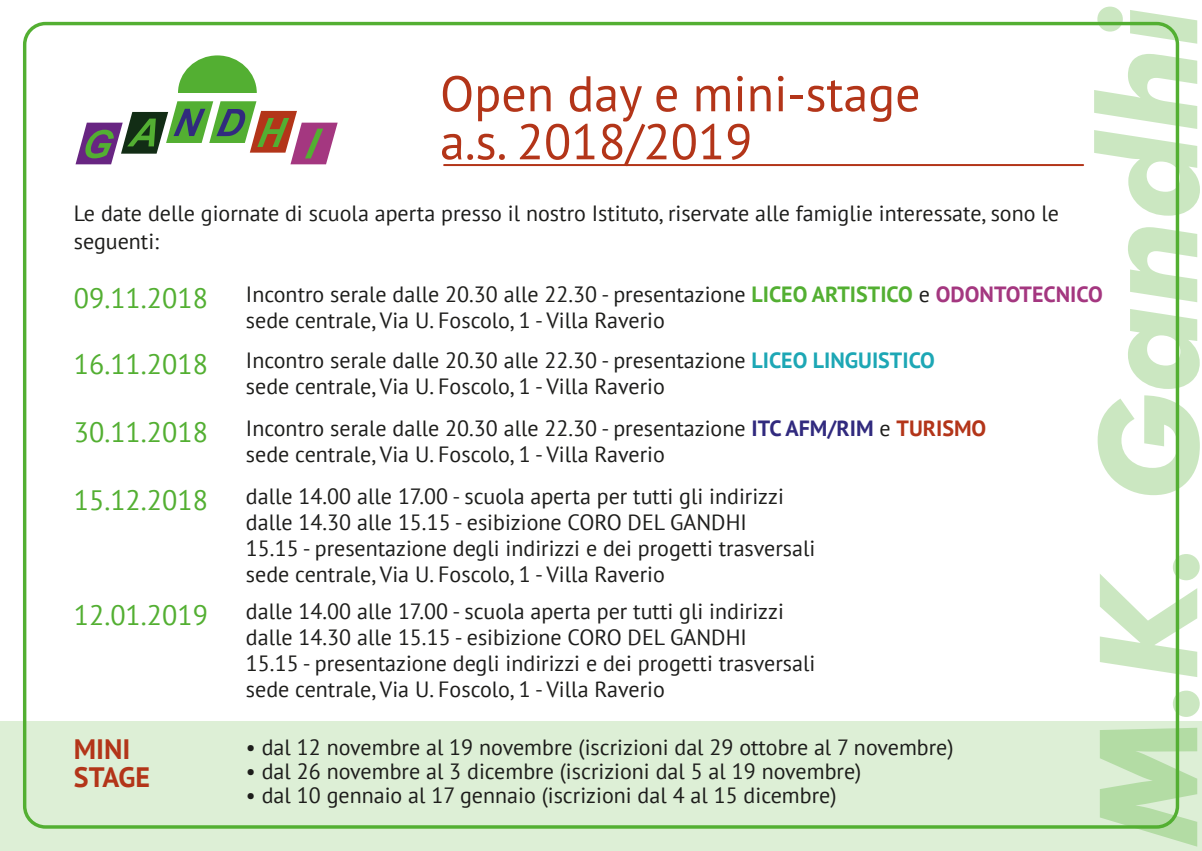
<style>
.page{position:relative;width:1202px;height:851px;background:#fff}
.page>*{position:absolute;margin:0;border:0;box-sizing:border-box;transform-origin:0 0}
.t1{font:50px/48px "PT Sans";color:#b33519}
.t2{font:28px "PT Sans";color:#53af32}
.t3{font:700 28px/28px "PT Sans";color:#b33519}
.t4{font:22px/26px "PT Sans";color:#1d1d1b}
.s1{font-weight:700;color:#53af32}
.s2{font-weight:700;color:#a43780}
.s3{font-weight:700;color:#1da7b5}
.s4{font-weight:700;color:#312a7e}
.s5{font-weight:700;color:#b33519}
</style>
<div class="page">
<svg style="left:1173px;top:690px;width:27px;height:26px"></svg>
<svg style="left:1100px;top:554px;width:100px;height:123px"></svg>
<svg style="left:1098px;top:395px;width:102px;height:100px"></svg>
<svg style="left:1128px;top:309px;width:72px;height:80px"></svg>
<svg style="left:1128px;top:227px;width:69px;height:75px"></svg>
<svg style="left:1094px;top:54px;width:106px;height:162px"></svg>
<svg style="left:1097px;top:7px;width:100px;height:37px"></svg>
<svg style="left:0;top:721px;width:1202px;height:129px;background:#d6ecce"></svg>
<hr style="left:444px;top:164px;width:639px;height:2px;background:#b33519">
<svg style="left:178px;top:55px;width:79px;height:38px"></svg>
<svg style="left:76px;top:101px;width:262px;height:63px"></svg>
<h1 class="t1" style="left:440px;top:69px;width:482px">Open day e mini-stage a.s. 2018/2019</h1>
<p class="t4" style="left:74px;top:199px;width:987px;line-height:28px">Le date delle giornate di scuola aperta presso il nostro Istituto, riservate alle famiglie interessate, sono le seguenti:</p>
<p class="t2" style="left:74px;top:280px;width:136px">09.11.2018</p>
<p class="t4" style="left:246px;top:280px;width:858px">Incontro serale dalle 20.30 alle 22.30 - presentazione <span class="s1">LICEO ARTISTICO</span> e <span class="s2">ODONTOTECNICO </span>sede centrale, Via U. Foscolo, 1 - Villa Raverio</p>
<p class="t2" style="left:74px;top:346px;width:136px">16.11.2018</p>
<p class="t4" style="left:246px;top:346px;width:691px">Incontro serale dalle 20.30 alle 22.30 - presentazione <span class="s3">LICEO LINGUISTICO </span>sede centrale, Via U. Foscolo, 1 - Villa Raverio</p>
<p class="t2" style="left:74px;top:414px;width:136px">30.11.2018</p>
<p class="t4" style="left:246px;top:414px;width:742px">Incontro serale dalle 20.30 alle 22.30 - presentazione <span class="s4">ITC AFM/RIM</span> e <span class="s5">TURISMO </span>sede centrale, Via U. Foscolo, 1 - Villa Raverio</p>
<p class="t2" style="left:74px;top:482px;width:136px">15.12.2018</p>
<p class="t4" style="left:246px;top:482px;width:571px">dalle 14.00 alle 17.00 - scuola aperta per tutti gli indirizzi dalle 14.30 alle 15.15 - esibizione CORO DEL GANDHI<br>15.15 - presentazione degli indirizzi e dei progetti trasversali sede centrale, Via U. Foscolo, 1 - Villa Raverio</p>
<p class="t2" style="left:74px;top:597px;width:136px">12.01.2019</p>
<p class="t4" style="left:246px;top:597px;width:571px">dalle 14.00 alle 17.00 - scuola aperta per tutti gli indirizzi dalle 14.30 alle 15.15 - esibizione CORO DEL GANDHI<br>15.15 - presentazione degli indirizzi e dei progetti trasversali sede centrale, Via U. Foscolo, 1 - Villa Raverio</p>
<p class="t3" style="left:74px;top:735px;width:78px">MINI<br>STAGE</p>
<p class="t4" style="left:246px;top:733px;width:709px">• dal 12 novembre al 19 novembre (iscrizioni dal 29 ottobre al 7 novembre)</p>
<p class="t4" style="left:246px;top:757px;width:617px">• dal 26 novembre al 3 dicembre (iscrizioni dal 5 al 19 novembre)</p>
<p class="t4" style="left:246px;top:781px;width:592px">• dal 10 gennaio al 17 gennaio (iscrizioni dal 4 al 15 dicembre)</p>
</div>
